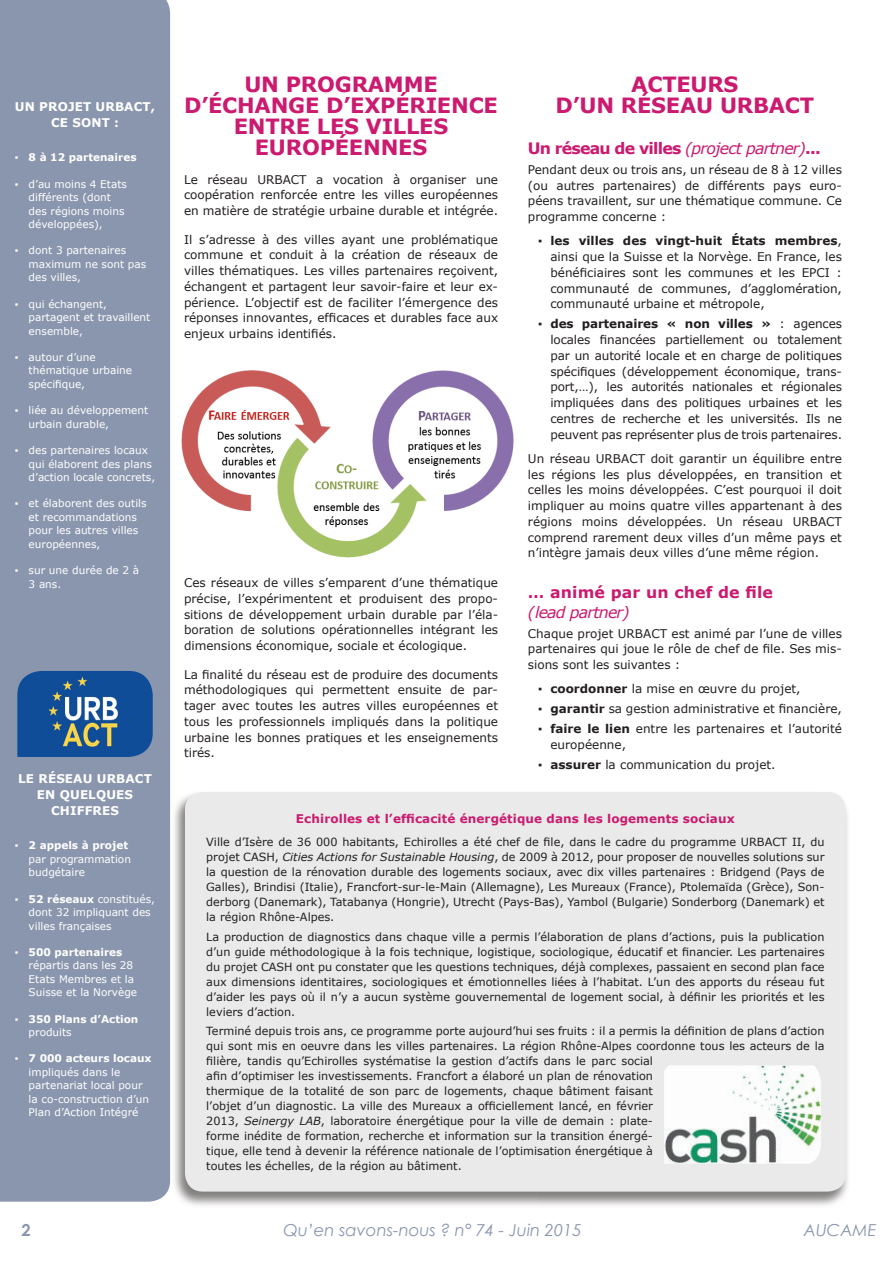
<style>
.page{position:relative;width:893px;height:1263px;background:#fff}
.page>*{position:absolute;margin:0;border:0;box-sizing:border-box;transform-origin:0 0}
.t1{font:700 21px/21px "Verdana";letter-spacing:-.01em;color:#cb1a6f;text-align:center}
.t2{font:italic 16.5px "Century Gothic";color:#8a96ae}
.t3{font:700 16.5px "Century Gothic";color:#8a96ae}
.t4{font:700 15.75px "Verdana";letter-spacing:-.05em;color:#cb1a6f}
.t5{font:700 15.75px "Verdana";letter-spacing:.01em;color:#cb1a6f}
.t6{font:italic 15.75px "Verdana";letter-spacing:-.05em;color:#cb1a6f}
.t7{font:12px/15.8px "Verdana";color:#231f20;text-align:justify}
.t8{font:700 12px "Verdana";letter-spacing:.01em;color:#cb1a6f}
.t9{font:700 12px/15.8px "Verdana";letter-spacing:.01em;color:#fff;text-align:center}
.t10{font:11.25px/15px "Verdana";color:#231f20;text-align:justify}
.t11{font:10.5px/13.5px "Verdana";color:#fff}
.t12{font:700 10.5px/13.5px "Verdana";color:#fff}
.s1{font-weight:400}
.s2{font-weight:700}
.s3{font-weight:400;font-style:italic}
.s4{font-style:italic}
</style>
<div class="page">
<div style="left:0;top:0;width:170px;height:1201px;background:#8a96ae"></div>
<img style="left:181px;top:370px;width:333px;height:188px">
<img style="left:17px;top:671px;width:136px;height:86px">
<img style="left:174px;top:792px;width:674px;height:414px">
<div style="left:185px;top:792px;width:661px;height:399px;background:#e9eae9;border-radius:18px"></div>
<img style="left:664px;top:1065px;width:157px;height:99px">
<p class="t9" style="left:15px;top:98px;width:142px">UN PROJET URBACT,<br>CE SONT :</p>
<p class="t12" style="left:15px;top:151px;width:123px"><span class="s1">▪</span> 8 à 12 partenaires</p>
<p class="t11" style="left:29px;top:177px;width:100px;text-indent:-14px">▪ d’au moins 4 Etats différents (dont des régions moins développées),</p>
<p class="t11" style="left:29px;top:244px;width:119px;text-indent:-14px">▪ dont 3 partenaires maximum ne sont pas des villes,</p>
<p class="t11" style="left:29px;top:297px;width:123px;text-indent:-14px">▪ qui échangent, partagent et travaillent ensemble,</p>
<p class="t11" style="left:29px;top:350px;width:105px;text-indent:-14px">▪ autour d’une thématique urbaine spécifique,</p>
<p class="t11" style="left:29px;top:403px;width:121px;text-indent:-14px">▪ liée au développement urbain durable,</p>
<p class="t11" style="left:29px;top:443px;width:128px;text-indent:-14px">▪ des partenaires locaux qui élaborent des plans d’action locale concrets,</p>
<p class="t11" style="left:29px;top:497px;width:120px;text-indent:-14px">▪ et élaborent des outils et recommandations pour les autres villes européennes,</p>
<p class="t11" style="left:29px;top:563px;width:112px;text-indent:-14px">▪ sur une durée de 2 à<br>3 ans.</p>
<p class="t9" style="left:18px;top:770px;width:135px">LE RÉSEAU URBACT<br>EN QUELQUES<br>CHIFFRES</p>
<p class="t11" style="left:29px;top:838px;width:104px;text-indent:-14px">▪ <span class="s2">2 appels à projet </span>par programmation budgétaire</p>
<p class="t11" style="left:29px;top:892px;width:128px;text-indent:-14px">▪ <span class="s2">52 réseaux</span> constitués, dont 32 impliquant des villes françaises</p>
<p class="t11" style="left:29px;top:945px;width:110px;text-indent:-14px">▪ <span class="s2">500 partenaires </span>répartis dans les 28<br>Etats Membres et la<br>Suisse et la Norvège</p>
<p class="t12" style="left:29px;top:1012px;width:111px;text-indent:-14px"><span class="s1">▪</span> 350 Plans d’Action <span class="s1">produits</span></p>
<p class="t11" style="left:29px;top:1052px;width:124px;text-indent:-14px">▪ <span class="s2">7 000 acteurs locaux </span>impliqués dans le partenariat local pour la co-construction d’un<br>Plan d’Action Intégré</p>
<h1 class="t1" style="left:184px;top:73px;width:315px">UN PROGRAMME<br>D’ÉCHANGE D’EXPÉRIENCE<br>ENTRE LES VILLES<br>EUROPÉENNES</h1>
<p class="t7" style="left:184px;top:171px;width:316px">Le réseau URBACT a vocation à organiser une coopération renforcée entre les villes européennes en matière de stratégie urbaine durable et intégrée.</p>
<p class="t7" style="left:184px;top:231px;width:316px">Il s’adresse à des villes ayant une problématique commune et conduit à la création de réseaux de villes thématiques. Les villes partenaires reçoivent, échangent et partagent leur savoir-faire et leur ex&shy;périence. L’objectif est de faciliter l’émergence des réponses innovantes, efficaces et durables face aux enjeux urbains identifiés.</p>
<p class="t7" style="left:184px;top:575px;width:316px">Ces réseaux de villes s’emparent d’une thématique précise, l’expérimentent et produisent des propo&shy;sitions de développement urbain durable par l’éla&shy;boration de solutions opérationnelles intégrant les dimensions économique, sociale et écologique.</p>
<p class="t7" style="left:184px;top:666px;width:316px">La finalité du réseau est de produire des documents méthodologiques qui permettent ensuite de par&shy;tager avec toutes les autres villes européennes et tous les professionnels impliqués dans la politique urbaine les bonnes pratiques et les enseignements tirés.</p>
<h1 class="t1" style="left:556px;top:73px;width:260px">ACTEURS<br>D’UN RÉSEAU URBACT</h1>
<h3 class="t4" style="left:528px;top:137px;width:294px">Un réseau de villes <span class="s3">(project partner)</span>...</h3>
<p class="t7" style="left:528px;top:161px;width:316px">Pendant deux ou trois ans, un réseau de 8 à 12 villes (ou autres partenaires) de différents pays euro&shy;péens travaillent, sur une thématique commune. Ce programme concerne :</p>
<p class="t7" style="left:550px;top:233px;width:293px;text-indent:-12px">▪ <span class="s2">les villes des vingt-huit États membres</span>, ainsi que la Suisse et la Norvège. En France, les bénéficiaires sont les communes et les EPCI : communauté de communes, d’agglomération, communauté urbaine et métropole,</p>
<p class="t7" style="left:550px;top:316px;width:293px;text-indent:-12px">▪ <span class="s2">des partenaires « non villes »</span> : agences locales financées partiellement ou totalement par un autorité locale et en charge de politiques spécifiques (développement économique, trans&shy;port,…), les autorités nationales et régionales impliquées dans des politiques urbaines et les centres de recherche et les universités. Ils ne peuvent pas représenter plus de trois partenaires.</p>
<p class="t7" style="left:528px;top:450px;width:316px">Un réseau URBACT doit garantir un équilibre entre les régions les plus développées, en transition et celles les moins développées. C’est pourquoi il doit impliquer au moins quatre villes appartenant à des régions moins développées. Un réseau URBACT comprend rarement deux villes d’un même pays et n’intègre jamais deux villes d’une même région.</p>
<h3 class="t5" style="left:528px;top:581px;width:247px">… animé par un chef de file</h3>
<h3 class="t6" style="left:528px;top:601px;width:103px">(lead partner)</h3>
<p class="t7" style="left:528px;top:625px;width:316px">Chaque projet URBACT est animé par l’une de villes partenaires qui joue le rôle de chef de file. Ses mis&shy;sions sont les suivantes :</p>
<p class="t7" style="left:538px;top:681px;width:264px">▪ <span class="s2">coordonner</span> la mise en œuvre du projet,</p>
<p class="t7" style="left:538px;top:701px;width:305px">▪ <span class="s2">garantir</span> sa gestion administrative et financière,</p>
<p class="t7" style="left:550px;top:721px;width:293px;text-indent:-12px">▪ <span class="s2">faire le lien</span> entre les partenaires et l’autorité européenne,</p>
<p class="t7" style="left:538px;top:757px;width:239px">▪ <span class="s2">assurer</span> la communication du projet.</p>
<p class="t8" style="left:296px;top:810px;width:440px">Echirolles et l’efficacité énergétique dans les logements sociaux</p>
<p class="t10" style="left:206px;top:835px;width:620px">Ville d’Isère de 36 000 habitants, Echirolles a été chef de file, dans le cadre du programme URBACT II, du projet CASH, <span class="s4">Cities Actions for Sustainable Housing</span>, de 2009 à 2012, pour proposer de nouvelles solutions sur la question de la rénovation durable des logements sociaux, avec dix villes partenaires : Bridgend (Pays de Galles), Brindisi (Italie), Francfort-sur-le-Main (Allemagne), Les Mureaux (France), Ptolemaïda (Grèce), Son&shy;derborg (Danemark), Tatabanya (Hongrie), Utrecht (Pays-Bas), Yambol (Bulgarie) Sonderborg (Danemark) et la région Rhône-Alpes.</p>
<p class="t10" style="left:206px;top:929px;width:620px">La production de diagnostics dans chaque ville a permis l’élaboration de plans d’actions, puis la publication d’un guide méthodologique à la fois technique, logistique, sociologique, éducatif et financier. Les partenaires du projet CASH ont pu constater que les questions techniques, déjà complexes, passaient en second plan face aux dimensions identitaires, sociologiques et émotionnelles liées à l’habitat. L’un des apports du réseau fut d’aider les pays où il n’y a aucun système gouvernemental de logement social, à définir les priorités et les leviers d’action.</p>
<p class="t10" style="left:206px;top:1023px;width:620px;text-align:left">Terminé depuis trois ans, ce programme porte aujourd’hui ses fruits : il a permis la définition de plans d’action qui sont mis en oeuvre dans les villes partenaires. La région Rhône-Alpes coordonne tous les acteurs de la filière, tandis qu’Echirolles systématise la gestion d’actifs dans le parc social<br>afin d’optimiser les investissements. Francfort a élaboré un plan de rénovation<br>thermique de la totalité de son parc de logements, chaque bâtiment faisant<br>l’objet d’un diagnostic. La ville des Mureaux a officiellement lancé, en février<br>2013, <span class="s4">Seinergy LAB</span>, laboratoire énergétique pour la ville de demain : plate-<br>forme inédite de formation, recherche et information sur la transition énergé-<br>tique, elle tend à devenir la référence nationale de l’optimisation énergétique à<br>toutes les échelles, de la région au bâtiment.</p>
<h2 class="t3" style="left:21px;top:1217px;width:11px">2</h2>
<h2 class="t2" style="left:284px;top:1218px;width:299px">Qu’en savons-nous ? n° 74 - Juin 2015</h2>
<h2 class="t2" style="left:804px;top:1218px;width:74px">AUCAME</h2>
</div>
